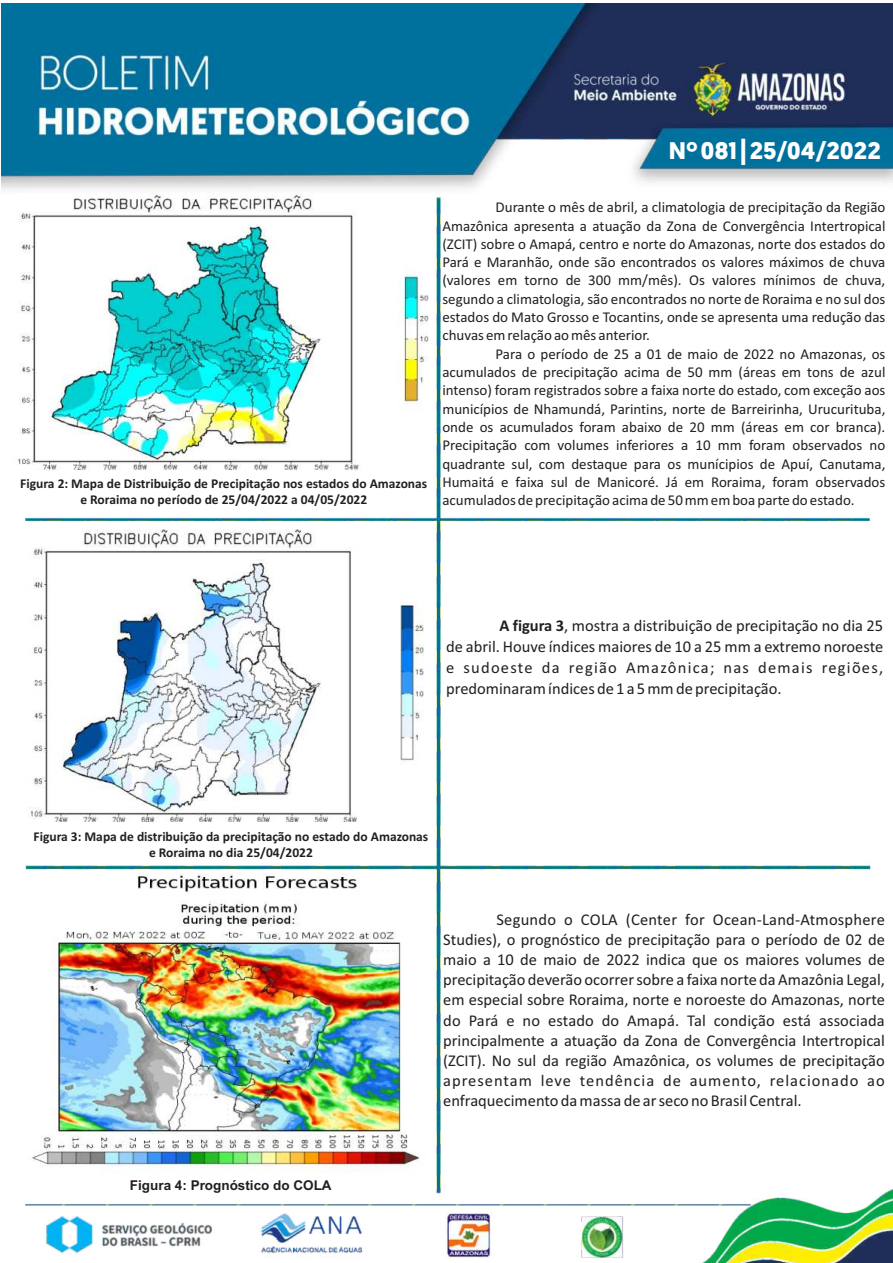
<style>
.page{position:relative;width:893px;height:1263px;background:#fff}
.page>*{position:absolute;margin:0;border:0;box-sizing:border-box;transform-origin:0 0}
.t1{font:700 24px "Geomanist";color:#fff}
.t2{font:16.5px/20.1px "Calibri";color:#231f20;text-align:justify}
.t3{font:15px/18.3px "Calibri";color:#231f20;text-align:justify}
.t4{font:700 13.5px/16.5px "Calibri";color:#231f20;text-align:center}
.t5{font:700 13.5px "Arial";color:#231f20}
.s1{font-weight:700}
</style>
<div class="page">
<img style="left:1px;top:4px;width:892px;height:1259px">
<img style="left:14px;top:193px;width:417px;height:279px">
<img style="left:27px;top:524px;width:405px;height:298px">
<img style="left:29px;top:873px;width:401px;height:301px">
<p class="t4" style="left:20px;top:475px;width:408px">Figura 2: Mapa de Distribuição de Precipitação nos estados do Amazonas e Roraima no período de 25/04/2022 a 04/05/2022</p>
<h1 class="t1" style="left:669px;top:135px;width:213px">Nº 081 | 25/04/2022</h1>
<p class="t3" style="left:442px;top:198px;width:445px;text-indent:53px">Durante o mês de abril, a climatologia de precipitação da Região Amazônica apresenta a atuação da Zona de Convergência Intertropical (ZCIT) sobre o Amapá, centro e norte do Amazonas, norte dos estados do Pará e Maranhão, onde são encontrados os valores máximos de chuva (valores em torno de 300 mm/mês). Os valores mínimos de chuva, segundo a climatologia, são encontrados no norte de Roraima e no sul dos estados do Mato Grosso e Tocantins, onde se apresenta uma redução das chuvas em relação ao mês anterior.</p>
<p class="t3" style="left:442px;top:344px;width:445px;text-indent:53px">Para o período de 25 a 01 de maio de 2022 no Amazonas, os acumulados de precipitação acima de 50 mm (áreas em tons de azul intenso) foram registrados sobre a faixa norte do estado, com exceção aos municípios de Nhamundá, Parintins, norte de Barreirinha, Urucurituba, onde os acumulados foram abaixo de 20 mm (áreas em cor branca).<br>Precipitação com volumes inferiores a 10 mm foram observados no quadrante sul, com destaque para os munícipios de Apuí, Canutama, Humaitá e faixa sul de Manicoré. Já em Roraima, foram observados acumulados de precipitação acima de 50 mm em boa parte do estado.</p>
<p class="t2" style="left:446px;top:614px;width:439px;line-height:21px;text-indent:53px"><span class="s1">A figura 3</span>, mostra a distribuição de precipitação no dia 25 de abril. Houve índices maiores de 10 a 25 mm a extremo noroeste e sudoeste da região Amazônica; nas demais regiões, predominaram índices de 1 a 5 mm de precipitação.</p>
<p class="t4" style="left:34px;top:827px;width:396px">Figura 3: Mapa de distribuição da precipitação no estado do Amazonas e Roraima no dia 25/04/2022</p>
<p class="t2" style="left:443px;top:909px;width:443px;text-indent:53px">Segundo o COLA (Center for Ocean-Land-Atmosphere Studies), o prognóstico de precipitação para o período de 02 de maio a 10 de maio de 2022 indica que os maiores volumes de precipitação deverão ocorrer sobre a faixa norte da Amazônia Legal, em especial sobre Roraima, norte e noroeste do Amazonas, norte do Pará e no estado do Amapá. Tal condição está associada principalmente a atuação da Zona de Convergência Intertropical (ZCIT). No sul da região Amazônica, os volumes de precipitação apresentam leve tendência de aumento, relacionado ao enfraquecimento da massa de ar seco no Brasil Central.</p>
<p class="t5" style="left:130px;top:1176px;width:203px">Figura 4: Prognóstico do COLA</p>
</div>
